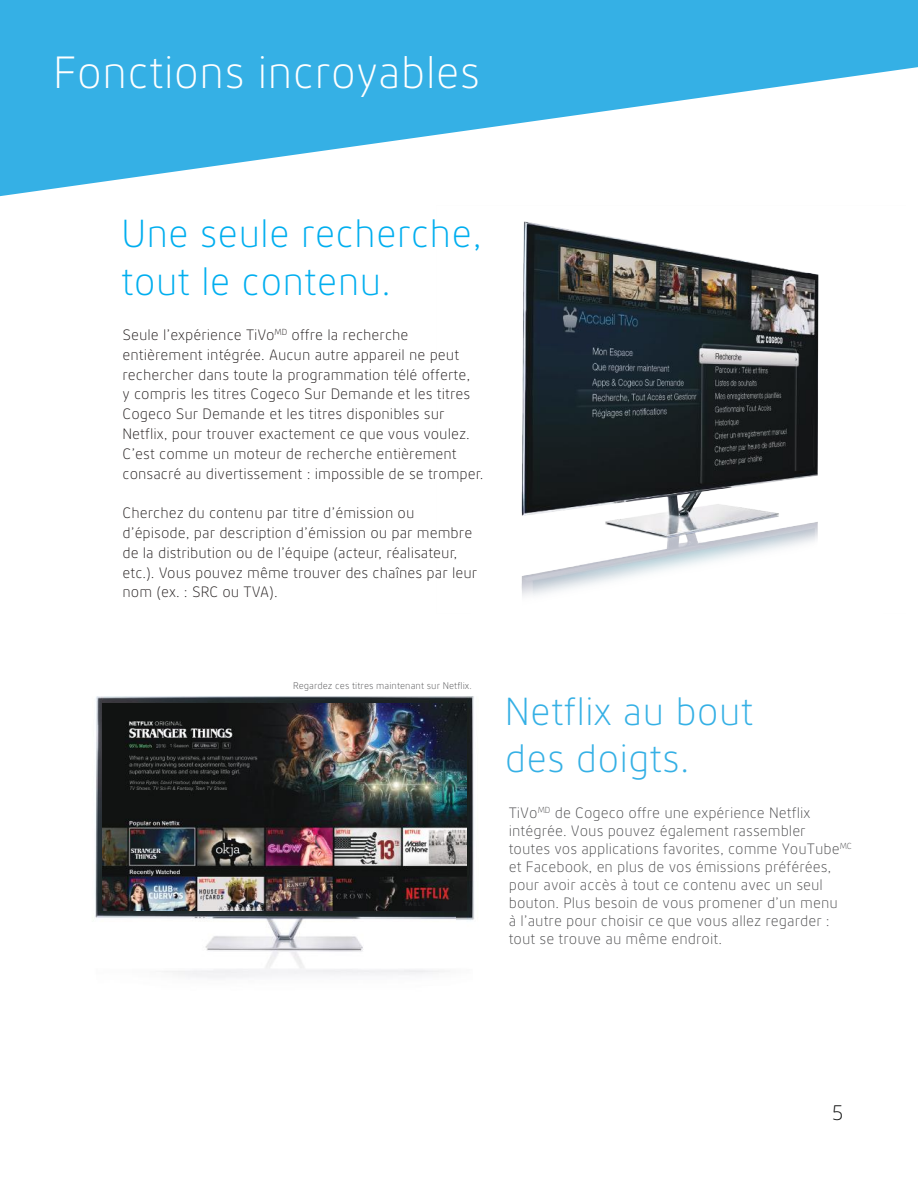
<style>
.page{position:relative;width:918px;height:1188px;background:#fff}
.page>*{position:absolute;margin:0;border:0;box-sizing:border-box;transform-origin:0 0}
.t1{font:300 45px "Cogeco Sans";color:#fff}
.t2{font:300 39px/47.7px "Cogeco Sans";color:#00aeef}
.t3{font:300 39px/47.4px "Cogeco Sans";color:#35b0e5}
.t4{font:300 21px "Cogeco Sans";color:#111212}
.t5{font:300 15px/19.8px "Cogeco Sans";color:#241f1f}
.t6{font:300 15px/18px "Cogeco Sans";color:#4e4e50}
.t7{font:300 9.6px "Cogeco Sans";color:#4e4e50}
</style>
<div class="page">
<svg style="left:0;top:0;width:918px;height:196px;fill:#35b0e5"></svg>
<img style="left:521px;top:221px;width:298px;height:376px">
<img style="left:95px;top:696px;width:379px;height:282px">
<img style="left:102px;top:704px;width:365px;height:206px">
<h1 class="t1" style="left:53px;top:45px;width:429px">Fonctions incroyables</h1>
<h2 class="t2" style="left:121px;top:208px;width:363px">Une seule recherche, tout le contenu.</h2>
<p class="t5" style="left:123px;top:324px;width:362px">Seule l’expérience TiVo<sup>MD</sup> offre la recherche entièrement intégrée. Aucun autre appareil ne peut rechercher dans toute la programmation télé offerte,<br>y compris les titres Cogeco Sur Demande et les titres Cogeco Sur Demande et les titres disponibles sur Netflix, pour trouver exactement ce que vous voulez.<br>C’est comme un moteur de recherche entièrement consacré au divertissement : impossible de se tromper.</p>
<p class="t5" style="left:123px;top:503px;width:356px">Cherchez du contenu par titre d’émission ou d’épisode, par description d’émission ou par membre de la distribution ou de l’équipe (acteur, réalisateur, etc.). Vous pouvez même trouver des chaînes par leur nom (ex. : SRC ou TVA).</p>
<p class="t7" style="left:293px;top:680px;width:180px">Regardez ces titres maintenant sur Netflix.</p>
<h2 class="t3" style="left:505px;top:686px;width:250px">Netflix au bout des doigts.</h2>
<p class="t6" style="left:509px;top:803px;width:345px">TiVo<sup>MD</sup> de Cogeco offre une expérience Netflix intégrée. Vous pouvez également rassembler<br>toutes vos applications favorites, comme YouTube<sup>MC </sup>et Facebook, en plus de vos émissions préférées, pour avoir accès à tout ce contenu avec un seul bouton. Plus besoin de vous promener d’un menu<br>à l’autre pour choisir ce que vous allez regarder : tout se trouve au même endroit.</p>
<h3 class="t4" style="left:832px;top:1100px;width:13px">5</h3>
</div>
